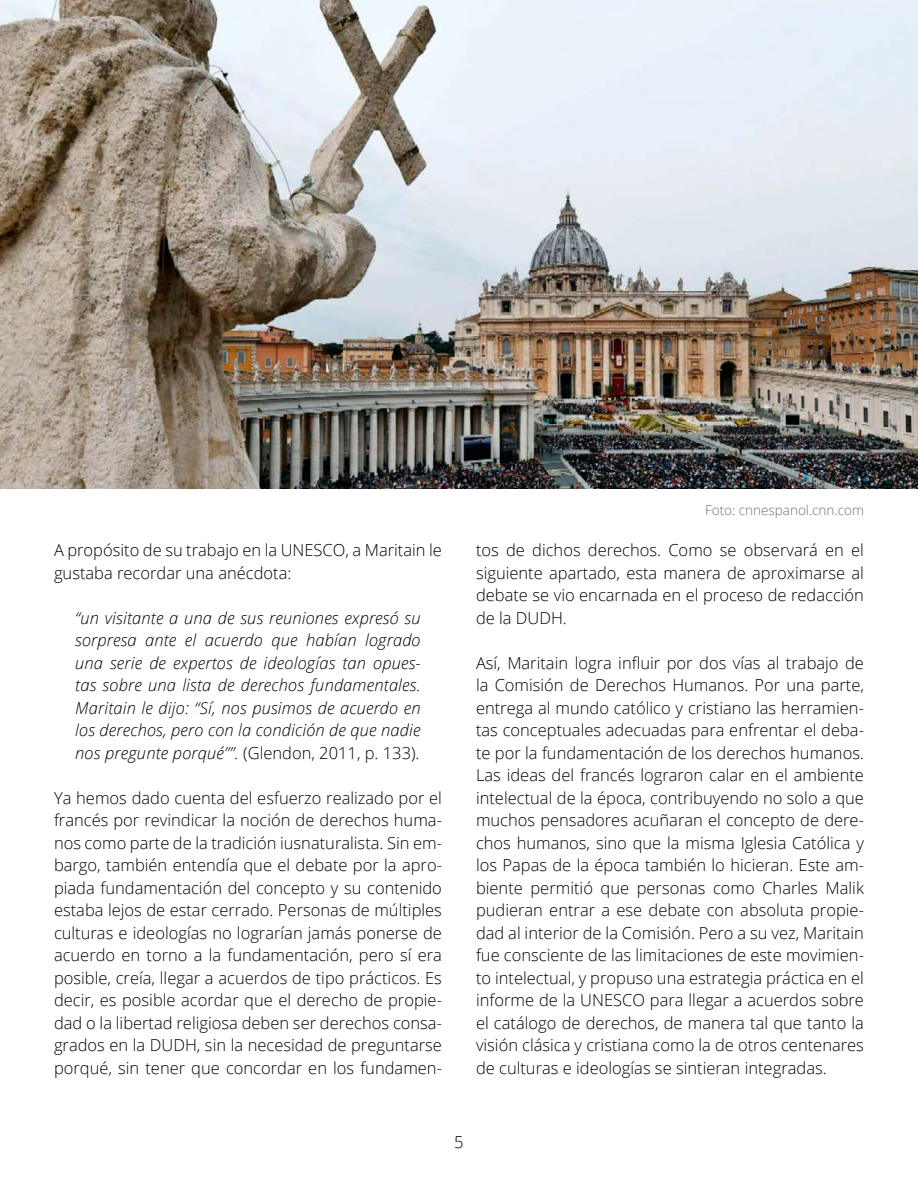
<style>
.page{position:relative;width:918px;height:1188px;background:#fff}
.page>*{position:absolute;margin:0;border:0;box-sizing:border-box;transform-origin:0 0}
.t1{font:300 16.5px/22.5px "Open Sans";color:#000;text-align:justify}
.t2{font:italic 300 16.5px/22.5px "Open Sans";letter-spacing:.01em;color:#000;text-align:justify}
.t3{font:300 13.5px "Open Sans";color:#706f6f}
.s1{font-style:normal}
</style>
<div class="page">
<img style="left:0;top:0;width:918px;height:488px">
<p class="t1" style="left:54px;top:539px;width:389px">A propósito de su trabajo en la UNESCO, a Maritain le gustaba recordar una anécdota:</p>
<p class="t2" style="left:75px;top:606px;width:347px">“un visitante a una de sus reuniones expresó su sorpresa ante el acuerdo que habían logrado una serie de expertos de ideologías tan opues&shy;tas sobre una lista de derechos fundamentales.<br>Maritain le dijo: “Sí, nos pusimos de acuerdo en los derechos, pero con la condición de que nadie nos pregunte porqué””. <span class="s1">(Glendon, 2011, p. 133).</span></p>
<p class="t1" style="left:54px;top:786px;width:390px">Ya hemos dado cuenta del esfuerzo realizado por el francés por revindicar la noción de derechos huma&shy;nos como parte de la tradición iusnaturalista. Sin em&shy;bargo, también entendía que el debate por la apro&shy;piada fundamentación del concepto y su contenido estaba lejos de estar cerrado. Personas de múltiples culturas e ideologías no lograrían jamás ponerse de acuerdo en torno a la fundamentación, pero sí era posible, creía, llegar a acuerdos de tipo prácticos. Es decir, es posible acordar que el derecho de propie&shy;dad o la libertad religiosa deben ser derechos consa&shy;grados en la DUDH, sin la necesidad de preguntarse porqué, sin tener que concordar en los fundamen-</p>
<p class="t3" style="left:705px;top:501px;width:161px">Foto: cnnespanol.cnn.com</p>
<p class="t1" style="left:476px;top:539px;width:390px">tos de dichos derechos. Como se observará en el siguiente apartado, esta manera de aproximarse al debate se vio encarnada en el proceso de redacción de la DUDH.</p>
<p class="t1" style="left:476px;top:651px;width:390px">Así, Maritain logra influir por dos vías al trabajo de la Comisión de Derechos Humanos. Por una parte, entrega al mundo católico y cristiano las herramien&shy;tas conceptuales adecuadas para enfrentar el deba&shy;te por la fundamentación de los derechos humanos.<br>Las ideas del francés lograron calar en el ambiente intelectual de la época, contribuyendo no solo a que muchos pensadores acuñaran el concepto de dere&shy;chos humanos, sino que la misma Iglesia Católica y los Papas de la época también lo hicieran. Este am&shy;biente permitió que personas como Charles Malik pudieran entrar a ese debate con absoluta propie&shy;dad al interior de la Comisión. Pero a su vez, Maritain fue consciente de las limitaciones de este movimien&shy;to intelectual, y propuso una estrategia práctica en el informe de la UNESCO para llegar a acuerdos sobre el catálogo de derechos, de manera tal que tanto la visión clásica y cristiana como la de otros centenares de culturas e ideologías se sintieran integradas.</p>
<p class="t1" style="left:454px;top:1130px;width:11px">5</p>
</div>
